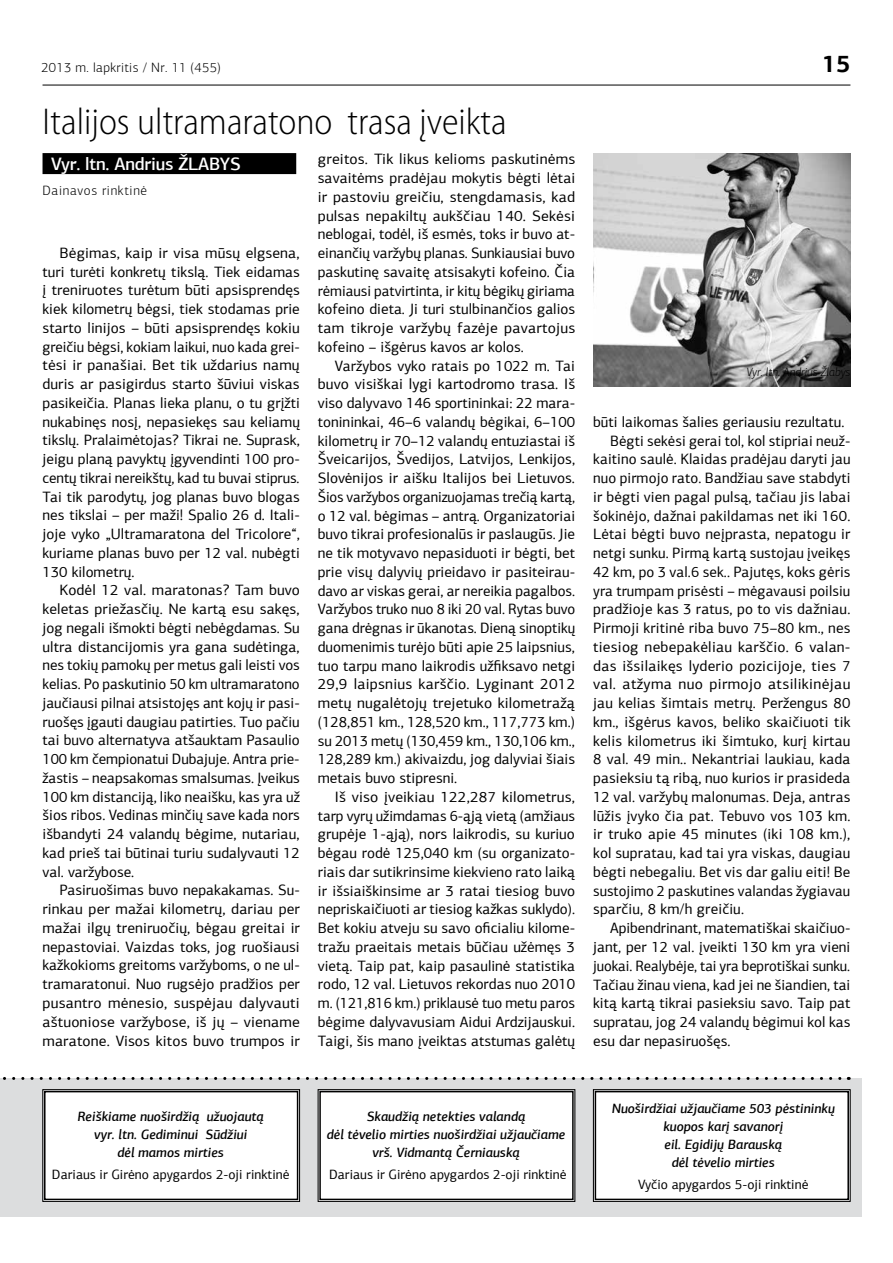
<style>
.page{position:relative;width:893px;height:1263px;background:#fff}
.page>*{position:absolute;margin:0;border:0;box-sizing:border-box;transform-origin:0 0}
.t1{font:300 semi-condensed 37.5px "Myriad Pro";color:#000}
.t2{font:700 24px "PF Agora Sans Pro";color:#000}
.t3{font:500 18px "PF Agora Sans Pro";letter-spacing:-.01em;color:#fff}
.t4{font:15px/18.8px "PF Agora Sans Pro";letter-spacing:.005em;color:#000;text-align:justify}
.t5{font:italic 500 13.5px/18px "PF Agora Sans Pro";color:#000;text-align:center}
.t6{font:13.5px "PF Agora Sans Pro";color:#000}
.t7{font:300 13.5px "PF Agora Sans Pro";letter-spacing:.025em;color:#000}
.t8{font:300 13.5px "PF Agora Sans Pro";letter-spacing:.05em;color:#000}
.t9{font:italic 300 12px "PF Agora Sans Pro";color:#000}
</style>
<div class="page">
<hr style="left:43px;top:85px;width:807px;height:1px;background:#000">
<div style="left:0;top:1078px;width:862px;height:138px;background:#dcddde"></div>
<div style="left:42px;top:1089px;width:258px;height:113px;background:#fff"></div>
<div style="left:44px;top:1091px;width:254px;height:109px;border:2px solid #000"></div>
<div style="left:318px;top:1089px;width:257px;height:113px;background:#fff"></div>
<div style="left:319px;top:1091px;width:255px;height:109px;border:2px solid #000"></div>
<div style="left:593px;top:1089px;width:258px;height:113px;background:#fff"></div>
<div style="left:595px;top:1091px;width:254px;height:109px;border:2px solid #000"></div>
<svg style="left:3px;top:1077px;width:846px;height:3px"></svg>
<img style="left:593px;top:153px;width:257px;height:234px">
<div style="left:43px;top:153px;width:253px;height:21px;background:#000"></div>
<p class="t7" style="left:41px;top:60px;width:181px">2013 m. lapkritis / Nr. 11 (455)</p>
<h2 class="t2" style="left:822px;top:49px;width:30px">15</h2>
<h1 class="t1" style="left:43px;top:102px;width:466px">Italijos ultramaratono trasa įveikta</h1>
<p class="t3" style="left:51px;top:153px;width:190px">Vyr. ltn. Andrius ŽLABYS</p>
<p class="t8" style="left:43px;top:183px;width:106px">Dainavos rinktinė</p>
<p class="t4" style="left:318px;top:150px;width:259px">greitos. Tik likus kelioms paskutinėms savaitėms pradėjau mokytis bėgti lėtai ir pastoviu greičiu, stengdamasis, kad pulsas nepakiltų aukščiau 140. Sekėsi neblogai, todėl, iš esmės, toks ir buvo at&shy;einančių varžybų planas. Sunkiausiai buvo paskutinę savaitę atsisakyti kofeino. Čia rėmiausi patvirtinta, ir kitų bėgikų giriama kofeino dieta. Ji turi stulbinančios galios tam tikroje varžybų fazėje pavartojus kofeino – išgėrus kavos ar kolos.</p>
<p class="t4" style="left:318px;top:356px;width:259px;text-indent:17px">Varžybos vyko ratais po 1022 m. Tai buvo visiškai lygi kartodromo trasa. Iš viso dalyvavo 146 sportininkai: 22 mara&shy;tonininkai, 46–6 valandų bėgikai, 6–100 kilometrų ir 70–12 valandų entuziastai iš Šveicarijos, Švedijos, Latvijos, Lenkijos, Slovėnijos ir aišku Italijos bei Lietuvos.<br>Šios varžybos organizuojamas trečią kartą, o 12 val. bėgimas – antrą. Organizatoriai buvo tikrai profesionalūs ir paslaugūs. Jie ne tik motyvavo nepasiduoti ir bėgti, bet prie visų dalyvių prieidavo ir pasiteirau&shy;davo ar viskas gerai, ar nereikia pagalbos.<br>Varžybos truko nuo 8 iki 20 val. Rytas buvo gana drėgnas ir ūkanotas. Dieną sinoptikų duomenimis turėjo būti apie 25 laipsnius, tuo tarpu mano laikrodis užfiksavo netgi 29,9 laipsnius karščio. Lyginant 2012 metų nugalėtojų trejetuko kilometražą (128,851 km., 128,520 km., 117,773 km.) su 2013 metų (130,459 km., 130,106 km., 128,289 km.) akivaizdu, jog dalyviai šiais metais buvo stipresni.</p>
<p class="t4" style="left:318px;top:787px;width:259px;text-indent:17px">Iš viso įveikiau 122,287 kilometrus, tarp vyrų užimdamas 6-ąją vietą (amžiaus grupėje 1-ąją), nors laikrodis, su kuriuo bėgau rodė 125,040 km (su organizato&shy;riais dar sutikrinsime kiekvieno rato laiką ir išsiaiškinsime ar 3 ratai tiesiog buvo nepriskaičiuoti ar tiesiog kažkas suklydo).<br>Bet kokiu atveju su savo oficialiu kilome&shy;tražu praeitais metais būčiau užėmęs 3 vietą. Taip pat, kaip pasaulinė statistika rodo, 12 val. Lietuvos rekordas nuo 2010 m. (121,816 km.) priklausė tuo metu paros bėgime dalyvavusiam Aidui Ardzijauskui.<br>Taigi, šis mano įveiktas atstumas galėtų</p>
<p class="t4" style="left:43px;top:243px;width:259px;text-indent:17px">Bėgimas, kaip ir visa mūsų elgsena, turi turėti konkretų tikslą. Tiek eidamas į treniruotes turėtum būti apsisprendęs kiek kilometrų bėgsi, tiek stodamas prie starto linijos – būti apsisprendęs kokiu greičiu bėgsi, kokiam laikui, nuo kada grei&shy;tėsi ir panašiai. Bet tik uždarius namų duris ar pasigirdus starto šūviui viskas pasikeičia. Planas lieka planu, o tu grįžti nukabinęs nosį, nepasiekęs sau keliamų tikslų. Pralaimėtojas? Tikrai ne. Suprask, jeigu planą pavyktų įgyvendinti 100 pro&shy;centų tikrai nereikštų, kad tu buvai stiprus.<br>Tai tik parodytų, jog planas buvo blogas nes tikslai – per maži! Spalio 26 d. Itali&shy;joje vyko „Ultramaratona del Tricolore“, kuriame planas buvo per 12 val. nubėgti 130 kilometrų.</p>
<p class="t4" style="left:43px;top:581px;width:259px;text-indent:17px">Kodėl 12 val. maratonas? Tam buvo keletas priežasčių. Ne kartą esu sakęs, jog negali išmokti bėgti nebėgdamas. Su ultra distancijomis yra gana sudėtinga, nes tokių pamokų per metus gali leisti vos kelias. Po paskutinio 50 km ultramaratono jaučiausi pilnai atsistojęs ant kojų ir pasi&shy;ruošęs įgauti daugiau patirties. Tuo pačiu tai buvo alternatyva atšauktam Pasaulio 100 km čempionatui Dubajuje. Antra prie&shy;žastis – neapsakomas smalsumas. Įveikus 100 km distanciją, liko neaišku, kas yra už šios ribos. Vedinas minčių save kada nors išbandyti 24 valandų bėgime, nutariau, kad prieš tai būtinai turiu sudalyvauti 12 val. varžybose.</p>
<p class="t4" style="left:43px;top:881px;width:259px;text-indent:17px">Pasiruošimas buvo nepakakamas. Su&shy;rinkau per mažai kilometrų, dariau per mažai ilgų treniruočių, bėgau greitai ir nepastoviai. Vaizdas toks, jog ruošiausi kažkokioms greitoms varžyboms, o ne ul&shy;tramaratonui. Nuo rugsėjo pradžios per pusantro mėnesio, suspėjau dalyvauti aštuoniose varžybose, iš jų – viename maratone. Visos kitos buvo trumpos ir</p>
<p class="t9" style="left:746px;top:365px;width:105px">Vyr. ltn. Andrius Žlabys</p>
<p class="t4" style="left:593px;top:412px;width:253px">būti laikomas šalies geriausiu rezultatu.</p>
<p class="t4" style="left:610px;top:431px;width:242px">Bėgti sekėsi gerai tol, kol stipriai neuž-</p>
<p class="t4" style="left:593px;top:450px;width:259px">kaitino saulė. Klaidas pradėjau daryti jau</p>
<p class="t4" style="left:593px;top:469px;width:259px">nuo pirmojo rato. Bandžiau save stabdyti</p>
<p class="t4" style="left:593px;top:487px;width:259px">ir bėgti vien pagal pulsą, tačiau jis labai</p>
<p class="t4" style="left:593px;top:506px;width:259px">šokinėjo, dažnai pakildamas net iki 160.</p>
<p class="t4" style="left:593px;top:525px;width:259px">Lėtai bėgti buvo neįprasta, nepatogu ir</p>
<p class="t4" style="left:593px;top:544px;width:259px">netgi sunku. Pirmą kartą sustojau įveikęs</p>
<p class="t4" style="left:593px;top:562px;width:259px">42 km, po 3 val.6 sek.. Pajutęs, koks gėris</p>
<p class="t4" style="left:593px;top:581px;width:259px">yra trumpam prisėsti – mėgavausi poilsiu</p>
<p class="t4" style="left:593px;top:600px;width:259px">pradžioje kas 3 ratus, po to vis dažniau.</p>
<p class="t4" style="left:593px;top:619px;width:259px">Pirmoji kritinė riba buvo 75–80 km., nes</p>
<p class="t4" style="left:593px;top:637px;width:259px">tiesiog nebepakėliau karščio. 6 valan-</p>
<p class="t4" style="left:593px;top:656px;width:259px">das išsilaikęs lyderio pozicijoje, ties 7</p>
<p class="t4" style="left:593px;top:675px;width:259px">val. atžyma nuo pirmojo atsilikinėjau</p>
<p class="t4" style="left:593px;top:694px;width:259px">jau kelias šimtais metrų. Peržengus 80</p>
<p class="t4" style="left:593px;top:712px;width:259px">km., išgėrus kavos, beliko skaičiuoti tik</p>
<p class="t4" style="left:593px;top:731px;width:259px">kelis kilometrus iki šimtuko, kurį kirtau</p>
<p class="t4" style="left:593px;top:750px;width:259px">8 val. 49 min.. Nekantriai laukiau, kada</p>
<p class="t4" style="left:593px;top:769px;width:259px">pasieksiu tą ribą, nuo kurios ir prasideda</p>
<p class="t4" style="left:593px;top:787px;width:259px">12 val. varžybų malonumas. Deja, antras</p>
<p class="t4" style="left:593px;top:806px;width:259px">lūžis įvyko čia pat. Tebuvo vos 103 km.</p>
<p class="t4" style="left:593px;top:825px;width:259px">ir truko apie 45 minutes (iki 108 km.),</p>
<p class="t4" style="left:593px;top:844px;width:259px">kol supratau, kad tai yra viskas, daugiau</p>
<p class="t4" style="left:593px;top:862px;width:259px">bėgti nebegaliu. Bet vis dar galiu eiti! Be</p>
<p class="t4" style="left:593px;top:881px;width:259px">sustojimo 2 paskutines valandas žygiavau</p>
<p class="t4" style="left:593px;top:900px;width:152px">sparčiu, 8 km/h greičiu.</p>
<p class="t4" style="left:610px;top:919px;width:242px">Apibendrinant, matematiškai skaičiuo-</p>
<p class="t4" style="left:593px;top:937px;width:259px">jant, per 12 val. įveikti 130 km yra vieni</p>
<p class="t4" style="left:593px;top:956px;width:259px">juokai. Realybėje, tai yra beprotiškai sunku.</p>
<p class="t4" style="left:593px;top:975px;width:259px">Tačiau žinau viena, kad jei ne šiandien, tai</p>
<p class="t4" style="left:593px;top:994px;width:259px">kitą kartą tikrai pasieksiu savo. Taip pat</p>
<p class="t4" style="left:593px;top:1012px;width:259px">supratau, jog 24 valandų bėgimui kol kas</p>
<p class="t4" style="left:593px;top:1031px;width:139px">esu dar nepasiruošęs.</p>
<p class="t5" style="left:78px;top:1107px;width:188px">Reiškiame nuoširdžią užuojautą vyr. ltn. Gediminui Sūdžiui<br>dėl mamos mirties</p>
<p class="t6" style="left:52px;top:1166px;width:239px">Dariaus ir Girėno apygardos 2-oji rinktinė</p>
<p class="t5" style="left:327px;top:1107px;width:240px">Skaudžią netekties valandą<br>dėl tėvelio mirties nuoširdžiai užjaučiame vrš. Vidmantą Černiauską</p>
<p class="t6" style="left:329px;top:1166px;width:239px">Dariaus ir Girėno apygardos 2-oji rinktinė</p>
<p class="t5" style="left:612px;top:1099px;width:225px">Nuoširdžiai užjaučiame 503 pėstininkų kuopos karį savanorį<br>eil. Egidijų Barauską<br>dėl tėvelio mirties</p>
<p class="t6" style="left:638px;top:1177px;width:172px">Vyčio apygardos 5-oji rinktinė</p>
</div>
